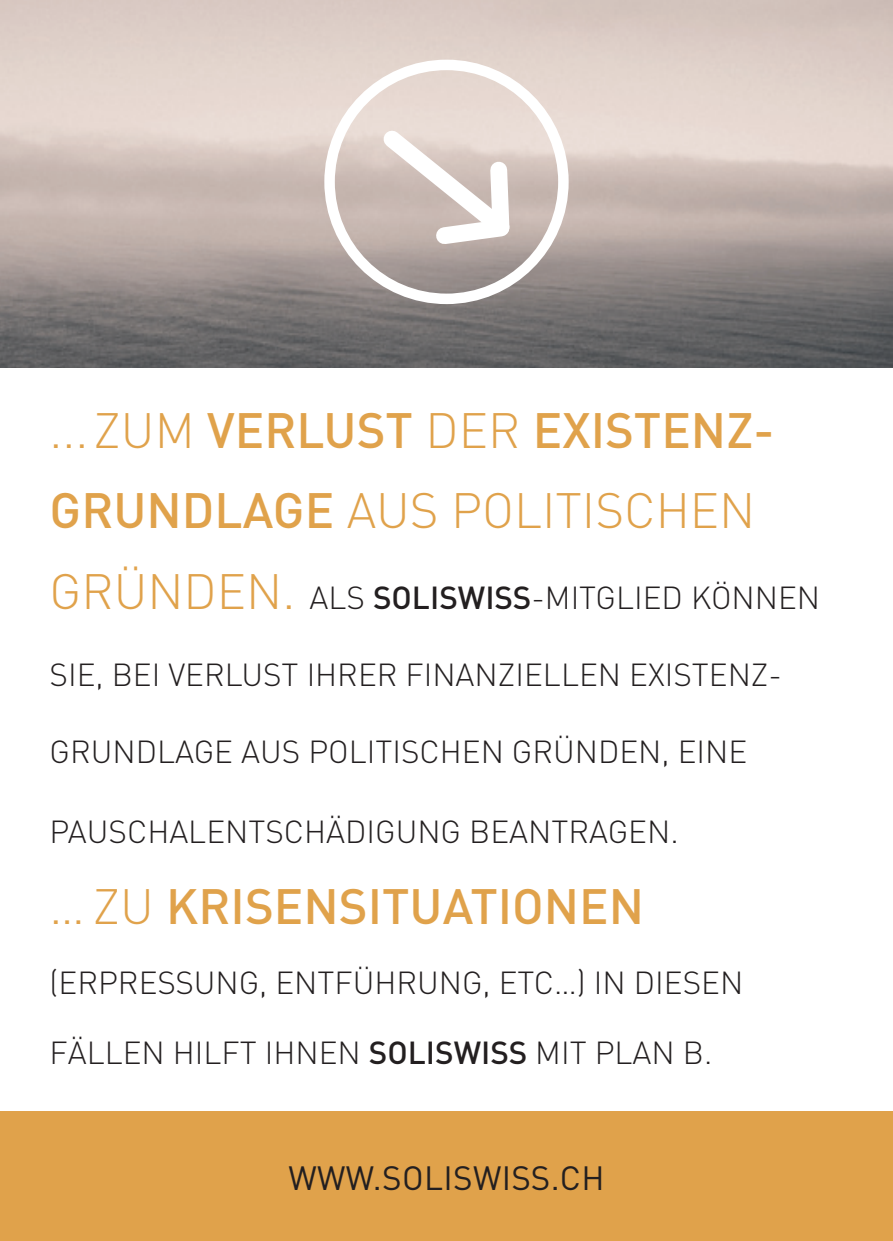
<style>
.page{position:relative;width:893px;height:1241px;background:#fff}
.page>*{position:absolute;margin:0;border:0;box-sizing:border-box;transform-origin:0 0}
.t1{font:500 49px/80.5px "DIN";color:#e0a24b}
.t2{font:33.25px "DIN";letter-spacing:.01em;color:#231f20}
.t3{font:300 31.5px "DIN";color:#231f20}
.s1{font-weight:300}
.s2{font-size:49px;color:#e0a24b}
.s3{font-weight:500}
</style>
<div class="page">
<img style="left:0;top:0;width:893px;height:367px">
<svg style="left:368px;top:115px;width:157px;height:139px"></svg>
<div style="left:0;top:1111px;width:893px;height:129px;background:#e0a24b"></div>
<div style="left:324px;top:60px;width:245px;height:244px;border:10px solid #fff;border-radius:50%"></div>
<hr style="left:892px;top:1111px;width:1px;height:129px;background:#a3beb4">
<h1 class="t1" style="left:50px;top:388px;width:726px"><span class="s1">... ZUM</span> VERLUST <span class="s1">DER</span> EXISTENZ-<br>GRUNDLAGE <span class="s1">AUS POLITISCHEN</span></h1>
<p class="t3" style="left:50px;top:578px;width:772px"><span class="s2">GRÜNDEN.</span> ALS <span class="s3">SOLISWISS</span>-MITGLIED KÖNNEN</p>
<p class="t3" style="left:50px;top:655px;width:734px">SIE, BEI VERLUST IHRER FINANZIELLEN EXISTENZ-</p>
<p class="t3" style="left:50px;top:731px;width:699px">GRUNDLAGE AUS POLITISCHEN GRÜNDEN, EINE</p>
<p class="t3" style="left:50px;top:812px;width:631px">PAUSCHALENTSCHÄDIGUNG BEANTRAGEN.</p>
<h1 class="t1" style="left:50px;top:864px;width:596px"><span class="s1">… ZU</span> KRISENSITUATIONEN</h1>
<p class="t3" style="left:50px;top:963px;width:695px">(ERPRESSUNG, ENTFÜHRUNG, ETC…) IN DIESEN</p>
<p class="t3" style="left:50px;top:1033px;width:664px">FÄLLEN HILFT IHNEN <span class="s3">SOLISWISS</span> MIT PLAN B.</p>
<p class="t2" style="left:288px;top:1156px;width:318px">WWW.SOLISWISS.CH</p>
</div>
